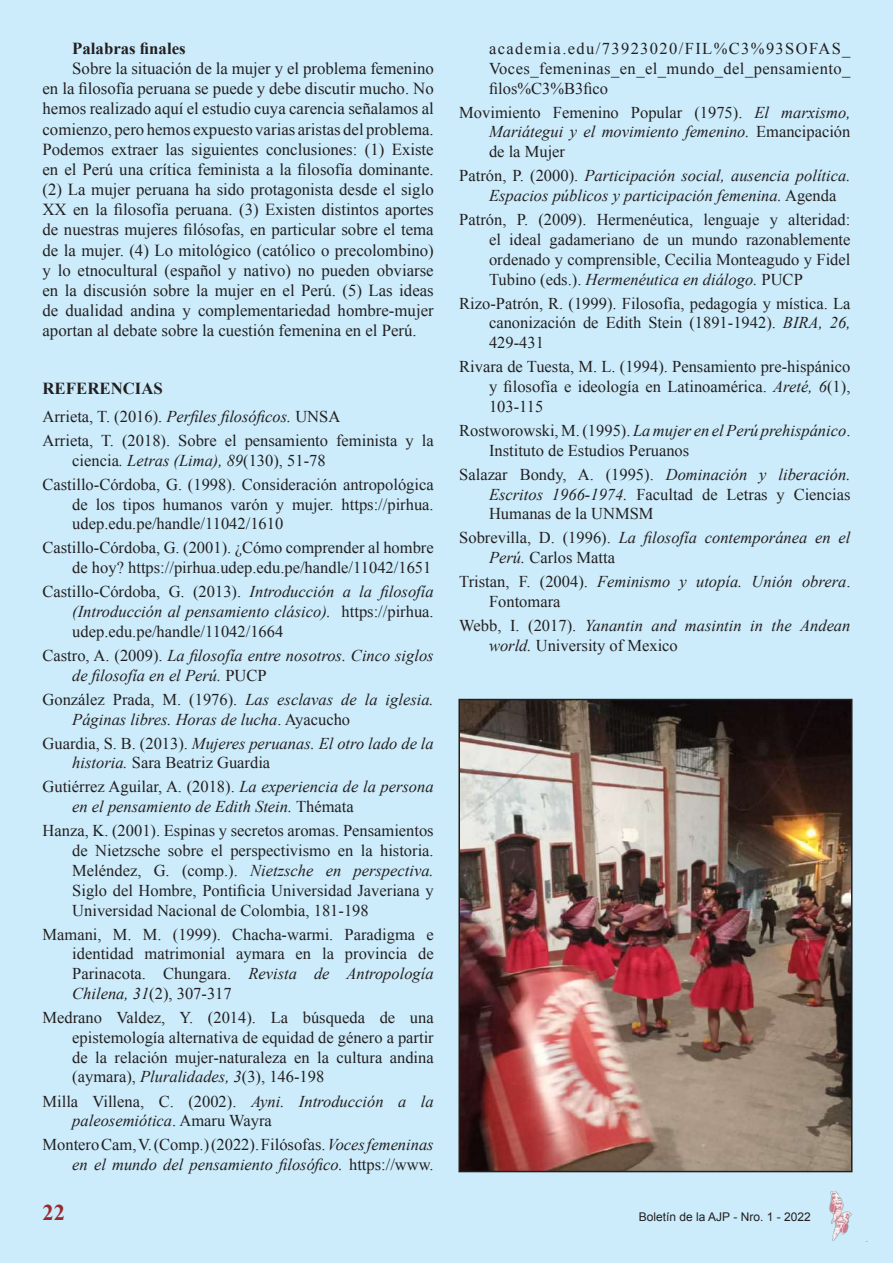
<style>
.page{position:relative;width:893px;height:1263px;background:#ccecfb}
.page>*{position:absolute;margin:0;border:0;box-sizing:border-box;transform-origin:0 0}
.t1{font:700 22.5px "Times New Roman";color:#9a2a2e}
.t2{font:16.8px/20.1px "Times New Roman";color:#231f20;text-align:justify}
.t3{font:700 16.8px "Times New Roman";color:#231f20}
.t4{font:16.5px/19.8px "Times New Roman";color:#231f20;text-align:justify}
.t5{font:italic 16.5px/19.8px "Times New Roman";color:#231f20}
.t6{font:12px "Arial";color:#231f20}
.s1{font-style:italic}
.s2{font-style:normal}
</style>
<div class="page">
<img style="left:829px;top:1192px;width:23px;height:49px">
<img style="left:461px;top:702px;width:388px;height:467px">
<div style="left:458px;top:699px;width:394px;height:473px;border:2px solid #231f20"></div>
<p class="t3" style="left:72px;top:37px;width:115px">Palabras finales</p>
<p class="t2" style="left:43px;top:58px;width:393px;text-indent:30px">Sobre la situación de la mujer y el problema femenino en la filosofía peruana se puede y debe discutir mucho. No hemos realizado aquí el estudio cuya carencia señalamos al comienzo, pero hemos expuesto varias aristas del problema.<br>Podemos extraer las siguientes conclusiones: (1) Existe en el Perú una crítica feminista a la filosofía dominante. (2) La mujer peruana ha sido protagonista desde el siglo XX en la filosofía peruana. (3) Existen distintos aportes de nuestras mujeres filósofas, en particular sobre el tema de la mujer. (4) Lo mitológico (católico o precolombino) y lo etnocultural (español y nativo) no pueden obviarse en la discusión sobre la mujer en el Perú. (5) Las ideas de dualidad andina y complementariedad hombre-mujer aportan al debate sobre la cuestión femenina en el Perú.</p>
<p class="t3" style="left:43px;top:376px;width:122px">REFERENCIAS</p>
<p class="t4" style="left:43px;top:404px;width:393px;line-height:24px">Arrieta, T. (2016). <span class="s1">Perfiles filosóficos.</span> UNSA<br>Arrieta, T. (2018). Sobre el pensamiento feminista y la</p>
<p class="t4" style="left:43px;top:448px;width:393px;line-height:24px;text-indent:30px">ciencia<span class="s1">. Letras (Lima), 89</span>(130), 51-78<br>Castillo-Córdoba, G. (1998). Consideración antropológica</p>
<p class="t4" style="left:72px;top:494px;width:363px">de los tipos humanos varón y mujer. https://pirhua. udep.edu.pe/handle/11042/1610</p>
<p class="t4" style="left:43px;top:538px;width:393px;text-align:right">Castillo-Córdoba, G. (2001). ¿Cómo comprender al hombre de hoy? https://pirhua.udep.edu.pe/handle/11042/1651</p>
<p class="t4" style="left:72px;top:582px;width:363px;text-indent:-30px">Castillo-Córdoba, G. (2013). <span class="s1">Introducción a la filosofía (Introducción al pensamiento clásico).</span> https://pirhua. udep.edu.pe/handle/11042/1664</p>
<p class="t5" style="left:72px;top:645px;width:363px;text-indent:-30px"><span class="s2">Castro, A. (2009).</span> La filosofía entre nosotros. Cinco siglos de filosofía en el Perú. <span class="s2">PUCP</span></p>
<p class="t5" style="left:72px;top:689px;width:363px;text-indent:-30px"><span class="s2">González Prada, M. (1976).</span> Las esclavas de la iglesia.<br>Páginas libres. Horas de lucha<span class="s2">. Ayacucho</span></p>
<p class="t5" style="left:72px;top:733px;width:363px;text-indent:-30px"><span class="s2">Guardia, S. B. (2013).</span> Mujeres peruanas. El otro lado de la historia. <span class="s2">Sara Beatriz Guardia</span></p>
<p class="t5" style="left:72px;top:777px;width:363px;text-indent:-30px"><span class="s2">Gutiérrez Aguilar, A. (2018).</span> La experiencia de la persona en el pensamiento de Edith Stein. <span class="s2">Thémata</span></p>
<p class="t4" style="left:72px;top:821px;width:363px;text-indent:-30px">Hanza, K. (2001). Espinas y secretos aromas. Pensamientos de Nietzsche sobre el perspectivismo en la historia.<br>Meléndez, G. (comp.). <span class="s1">Nietzsche en perspectiva.<br></span>Siglo del Hombre, Pontificia Universidad Javeriana y Universidad Nacional de Colombia, 181-198</p>
<p class="t4" style="left:72px;top:924px;width:363px;text-indent:-30px">Mamani, M. M. (1999). Chacha-warmi. Paradigma e identidad matrimonial aymara en la provincia de Parinacota. Chungara. <span class="s1">Revista de Antropología Chilena, 31</span>(2), 307-317</p>
<p class="t4" style="left:72px;top:1007px;width:363px;text-indent:-30px">Medrano Valdez, Y. (2014). La búsqueda de una epistemología alternativa de equidad de género a partir de la relación mujer-naturaleza en la cultura andina (aymara), <span class="s1">Pluralidades, 3</span>(3), 146-198</p>
<p class="t5" style="left:72px;top:1091px;width:363px;text-indent:-30px"><span class="s2">Milla Villena, C. (2002).</span> Ayni. Introducción a la paleosemiótica<span class="s2">. Amaru Wayra</span></p>
<p class="t4" style="left:43px;top:1135px;width:393px;text-align:right">Montero Cam, V. (Comp.) (2022). Filósofas. <span class="s1">Voces femeninas en el mundo del pensamiento filosófico.</span> https://www.</p>
<h1 class="t1" style="left:43px;top:1197px;width:24px">22</h1>
<p class="t4" style="left:489px;top:38px;width:363px">academia.edu/73923020/FIL%C3%93SOFAS_ Voces_femeninas_en_el_mundo_del_pensamiento_ filos%C3%B3fico</p>
<p class="t4" style="left:489px;top:102px;width:363px;text-indent:-30px">Movimiento Femenino Popular (1975). <span class="s1">El marxismo, Mariátegui y el movimiento femenino.</span> Emancipación de la Mujer</p>
<p class="t5" style="left:489px;top:165px;width:363px;text-indent:-30px"><span class="s2">Patrón, P. (2000).</span> Participación social, ausencia política.<br>Espacios públicos y participación femenina. <span class="s2">Agenda</span></p>
<p class="t4" style="left:489px;top:209px;width:363px;text-indent:-30px">Patrón, P. (2009). Hermenéutica, lenguaje y alteridad: el ideal gadameriano de un mundo razonablemente ordenado y comprensible, Cecilia Monteagudo y Fidel Tubino (eds.). <span class="s1">Hermenéutica en diálogo.</span> PUCP</p>
<p class="t4" style="left:489px;top:293px;width:363px;text-indent:-30px">Rizo-Patrón, R. (1999). Filosofía, pedagogía y mística. La canonización de Edith Stein (1891-1942). <span class="s1">BIRA, 26, </span>429-431</p>
<p class="t4" style="left:489px;top:357px;width:363px;text-indent:-30px">Rivara de Tuesta, M. L. (1994). Pensamiento pre-hispánico y filosofía e ideología en Latinoamérica. <span class="s1">Areté, 6</span>(1), 103-115</p>
<p class="t4" style="left:489px;top:420px;width:363px;text-indent:-30px">Rostworowski, M. (1995). <span class="s1">La mujer en el Perú prehispánico</span>.<br>Instituto de Estudios Peruanos</p>
<p class="t4" style="left:489px;top:464px;width:363px;text-indent:-30px">Salazar Bondy, A. (1995). <span class="s1">Dominación y liberación.<br>Escritos 1966-1974.</span> Facultad de Letras y Ciencias Humanas de la UNMSM</p>
<p class="t5" style="left:489px;top:528px;width:363px;text-indent:-30px"><span class="s2">Sobrevilla, D. (1996).</span> La filosofía contemporánea en el<br>Perú. <span class="s2">Carlos Matta</span></p>
<p class="t5" style="left:489px;top:571px;width:363px;text-indent:-30px"><span class="s2">Tristan, F. (2004).</span> Feminismo y utopía. Unión obrera<span class="s2">.<br>Fontomara</span></p>
<p class="t5" style="left:489px;top:615px;width:363px;text-indent:-30px"><span class="s2">Webb, I. (2017).</span> Yanantin and masintin in the Andean world. <span class="s2">University of Mexico</span></p>
<p class="t6" style="left:639px;top:1208px;width:173px">Boletín de la AJP - Nro. 1 - 2022</p>
</div>
